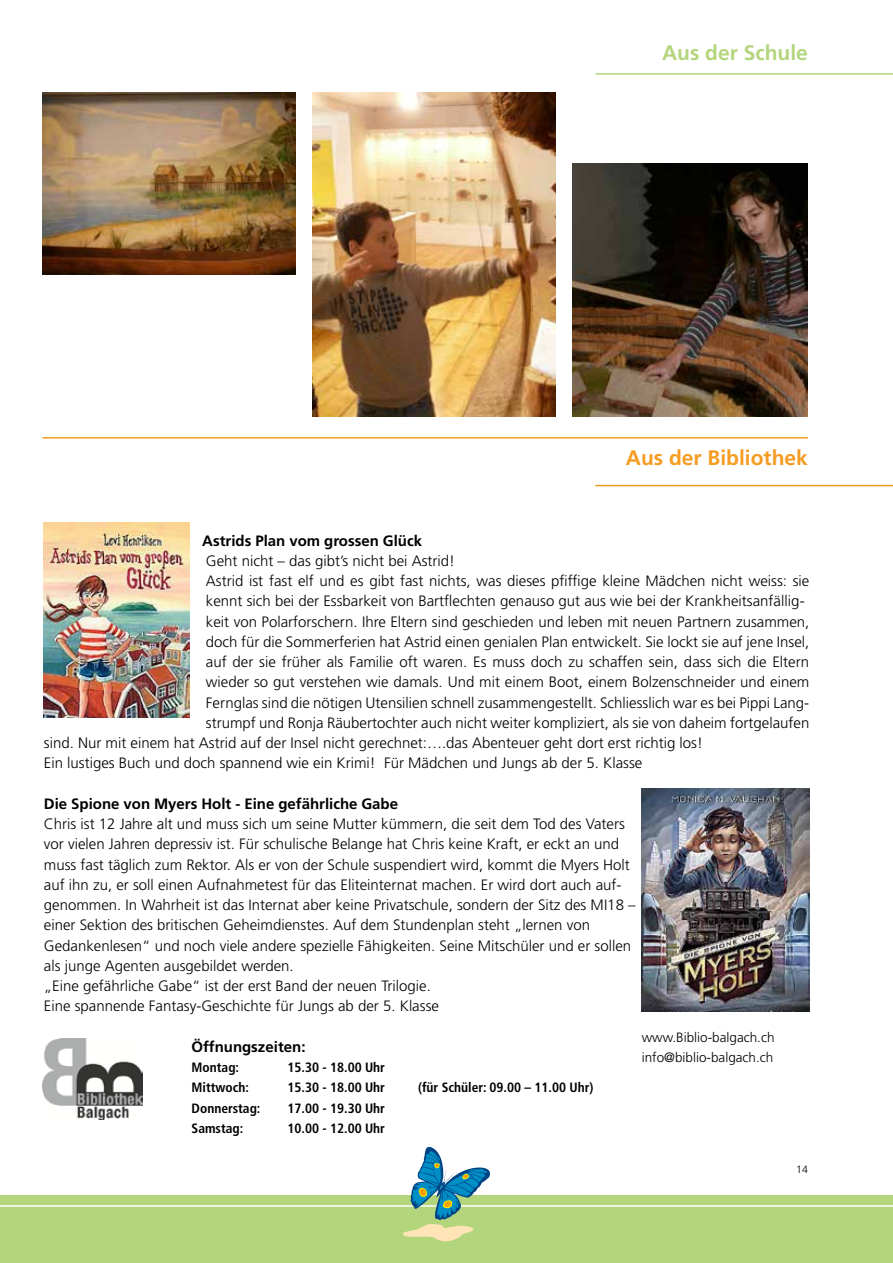
<style>
.page{position:relative;width:893px;height:1263px;background:#fff}
.page>*{position:absolute;margin:0;border:0;box-sizing:border-box;transform-origin:0 0}
.t1{font:700 21px "Frutiger LT Std";color:#f59c23}
.t2{font:700 21px "Frutiger LT Std";color:#b3d67d}
.t3{font:300 15px/20.2px "Frutiger LT Std";color:#000}
.t4{font:700 15px "Frutiger LT Std";color:#000}
.t5{font:700 condensed 13.5px "Frutiger LT Std";color:#000}
.t6{font:300 13.5px/20.2px "Frutiger LT Std";color:#000}
.t7{font:300 10.5px "Frutiger LT Std";color:#000}
</style>
<div class="page">
<hr style="left:595px;top:73px;width:298px;height:2px;background:#b3d67d">
<img style="left:43px;top:1038px;width:100px;height:81px">
<hr style="left:43px;top:437px;width:765px;height:2px;background:#f59c23">
<hr style="left:595px;top:485px;width:298px;height:1px;background:#f59c23">
<img style="left:44px;top:522px;width:146px;height:195px">
<img style="left:642px;top:788px;width:167px;height:223px">
<div style="left:0;top:1195px;width:893px;height:68px;background:#b3d67d"></div>
<hr style="left:0;top:1205px;width:893px;height:2px;background:#fff">
<svg style="left:403px;top:1147px;width:87px;height:94px"></svg>
<img style="left:43px;top:93px;width:252px;height:181px">
<img style="left:572px;top:163px;width:236px;height:253px">
<img style="left:312px;top:93px;width:243px;height:323px">
<h1 class="t2" style="left:662px;top:40px;width:147px">Aus der Schule</h1>
<h1 class="t1" style="left:626px;top:445px;width:184px">Aus der Bibliothek</h1>
<p class="t4" style="left:202px;top:532px;width:221px">Astrids Plan vom grossen Glück</p>
<p class="t3" style="left:206px;top:551px;width:251px">Geht nicht – das gibt’s nicht bei Astrid!</p>
<p class="t3" style="left:206px;top:571px;width:605px">Astrid ist fast elf und es gibt fast nichts, was dieses pfiffige kleine Mädchen nicht weiss: sie</p>
<p class="t3" style="left:206px;top:591px;width:600px">kennt sich bei der Essbarkeit von Bartflechten genauso gut aus wie bei der Krankheitsanfällig-</p>
<p class="t3" style="left:206px;top:611px;width:605px">keit von Polarforschern. Ihre Eltern sind geschieden und leben mit neuen Partnern zusammen,</p>
<p class="t3" style="left:206px;top:632px;width:605px">doch für die Sommerferien hat Astrid einen genialen Plan entwickelt. Sie lockt sie auf jene Insel,</p>
<p class="t3" style="left:206px;top:652px;width:605px">auf der sie früher als Familie oft waren. Es muss doch zu schaffen sein, dass sich die Eltern</p>
<p class="t3" style="left:206px;top:672px;width:605px">wieder so gut verstehen wie damals. Und mit einem Boot, einem Bolzenschneider und einem</p>
<p class="t3" style="left:206px;top:692px;width:605px">Fernglas sind die nötigen Utensilien schnell zusammengestellt. Schliesslich war es bei Pippi Lang-</p>
<p class="t3" style="left:206px;top:713px;width:605px">strumpf und Ronja Räubertochter auch nicht weiter kompliziert, als sie von daheim fortgelaufen</p>
<p class="t3" style="left:44px;top:733px;width:660px">sind. Nur mit einem hat Astrid auf der Insel nicht gerechnet:….das Abenteuer geht dort erst richtig los!</p>
<p class="t3" style="left:44px;top:753px;width:600px">Ein lustiges Buch und doch spannend wie ein Krimi! Für Mädchen und Jungs ab der 5. Klasse</p>
<p class="t4" style="left:44px;top:795px;width:356px">Die Spione von Myers Holt - Eine gefährliche Gabe</p>
<p class="t3" style="left:44px;top:814px;width:593px">Chris ist 12 Jahre alt und muss sich um seine Mutter kümmern, die seit dem Tod des Vaters vor vielen Jahren depressiv ist. Für schulische Belange hat Chris keine Kraft, er eckt an und muss fast täglich zum Rektor. Als er von der Schule suspendiert wird, kommt die Myers Holt auf ihn zu, er soll einen Aufnahmetest für das Eliteinternat machen. Er wird dort auch auf&shy;genommen. In Wahrheit ist das Internat aber keine Privatschule, sondern der Sitz des MI18 – einer Sektion des britischen Geheimdienstes. Auf dem Stundenplan steht „lernen von Gedankenlesen“ und noch viele andere spezielle Fähigkeiten. Seine Mitschüler und er sollen als junge Agenten ausgebildet werden.<br>„Eine gefährliche Gabe“ ist der erst Band der neuen Trilogie.<br>Eine spannende Fantasy-Geschichte für Jungs ab der 5. Klasse</p>
<p class="t4" style="left:192px;top:1038px;width:115px">Öffnungszeiten:</p>
<p class="t5" style="left:192px;top:1059px;width:49px">Montag:</p>
<p class="t5" style="left:288px;top:1059px;width:99px">15.30 - 18.00 Uhr</p>
<p class="t5" style="left:192px;top:1080px;width:59px">Mittwoch:</p>
<p class="t5" style="left:288px;top:1080px;width:99px">15.30 - 18.00 Uhr</p>
<p class="t5" style="left:418px;top:1080px;width:177px">(für Schüler: 09.00 – 11.00 Uhr)</p>
<p class="t5" style="left:192px;top:1100px;width:70px">Donnerstag:</p>
<p class="t5" style="left:288px;top:1100px;width:99px">17.00 - 19.30 Uhr</p>
<p class="t5" style="left:192px;top:1120px;width:53px">Samstag:</p>
<p class="t5" style="left:288px;top:1120px;width:99px">10.00 - 12.00 Uhr</p>
<p class="t6" style="left:642px;top:1027px;width:134px">www.Biblio-balgach.ch info@biblio-balgach.ch</p>
<p class="t7" style="left:796px;top:1164px;width:13px">14</p>
</div>
